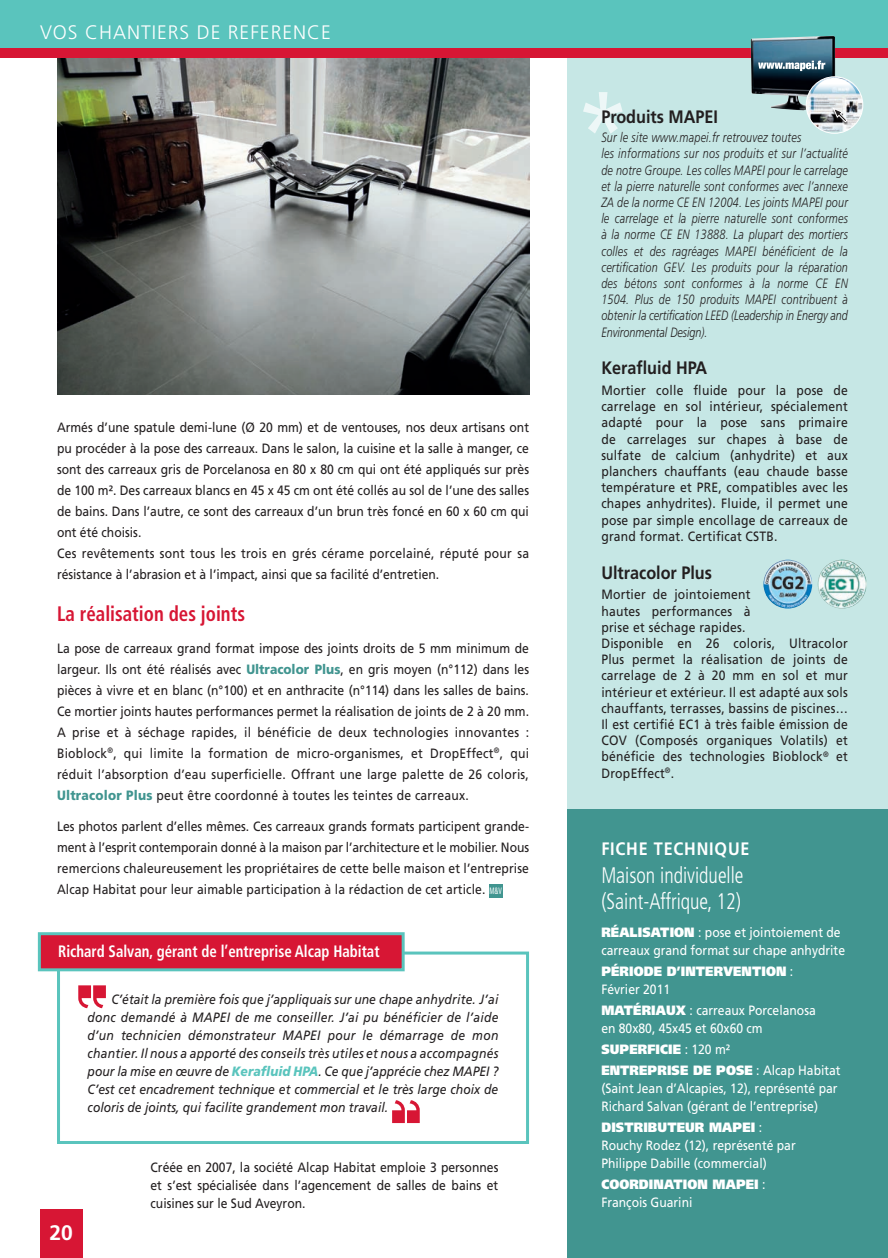
<style>
.page{position:relative;width:888px;height:1258px;background:#fff}
.page>*{position:absolute;margin:0;border:0;box-sizing:border-box;transform-origin:0 0}
.t1{font:300 condensed 22.5px/25.5px "Frutiger";color:#fff;scale:.9 1}
.t2{font:700 condensed 21px "Frutiger";color:#d71634;scale:.9 1}
.t3{font:700 21px "Frutiger";color:#fff}
.t4{font:300 19.5px "Frutiger";letter-spacing:.05em;color:#fff}
.t5{font:700 18px "Frutiger";color:#231f20;scale:.9 1}
.t6{font:700 18px "Frutiger";letter-spacing:.05em;color:#fff;scale:.9 1}
.t7{font:700 condensed 16.5px "Frutiger";color:#fff;scale:.9 1}
.t8{font:13.5px/16.2px "Frutiger";letter-spacing:.02em;color:#231f20;text-align:justify;scale:.9 1}
.t9{font:italic 300 13.5px/16.2px "Frutiger";letter-spacing:.02em;color:#231f20;scale:.8 1}
.t10{font:13.5px/21px "Frutiger";color:#231f20;scale:.9 1}
.t11{font:italic 13.5px/18px "Frutiger";color:#231f20;text-align:justify;scale:.9 1}
.t12{font:13.5px/18px "Frutiger";color:#fff;scale:.9 1}
.t13{font:900 13.5px/18px "Frutiger";letter-spacing:.01em;color:#fff;scale:.9 1}
.s1{font-weight:900;color:#419590}
.s2{font-stretch:condensed;font-size:9.3px;color:#fff}
.s3{font-weight:900;color:#5ac4bd}
.s4{font-weight:900}
.s5{font-weight:400}
</style>
<div class="page">
<img style="left:57px;top:58px;width:472px;height:336px">
<div style="left:567px;top:23px;width:321px;height:861px;background:#c6e7e5"></div>
<div style="left:567px;top:810px;width:321px;height:448px;background:#419590"></div>
<div style="left:0;top:0;width:888px;height:49px;background:#5ac4bd"></div>
<div style="left:0;top:49px;width:888px;height:9px;background:#d71634"></div>
<div style="left:40px;top:1209px;width:43px;height:49px;background:#d71634"></div>
<svg style="left:583px;top:92px;width:40px;height:41px"></svg>
<img style="left:763px;top:560px;width:49px;height:48px;border-radius:24px">
<img style="left:818px;top:560px;width:49px;height:48px;border-radius:24px">
<img style="left:751px;top:36px;width:84px;height:74px">
<svg style="left:758px;top:61px;width:67px;height:10px"></svg>
<img style="left:806px;top:77px;width:57px;height:54px">
<div style="left:806px;top:76px;width:57px;height:58px;border:1px solid #fff;border-radius:50%"></div>
<svg style="left:811px;top:78px;width:47px;height:46px"></svg>
<div style="left:831px;top:108px;width:17px;height:17px;background:#231f20;opacity:.75"></div>
<svg style="left:832px;top:107px;width:16px;height:16px"></svg>
<div style="left:489px;top:884px;width:13px;height:13px;background:#419590"></div>
<div style="left:57px;top:951px;width:472px;height:193px;border:3px solid #5ac4bd"></div>
<svg style="left:78px;top:985px;width:28px;height:23px"></svg>
<svg style="left:392px;top:1100px;width:28px;height:23px"></svg>
<div style="left:38px;top:932px;width:367px;height:39px;background:#d71634;border:3px solid #5ac4bd"></div>
<p class="t4" style="left:40px;top:22px;width:233px">VOS CHANTIERS DE REFERENCE</p>
<p class="t10" style="left:57px;top:417px;width:526px">Armés d’une spatule demi-lune (Ø 20 mm) et de ventouses, nos deux artisans ont pu procéder à la pose des carreaux. Dans le salon, la cuisine et la salle à manger, ce sont des carreaux gris de Porcelanosa en 80 x 80 cm qui ont été appliqués sur près de 100 m². Des carreaux blancs en 45 x 45 cm ont été collés au sol de l’une des salles de bains. Dans l’autre, ce sont des carreaux d’un brun très foncé en 60 x 60 cm qui ont été choisis.<br>Ces revêtements sont tous les trois en grés cérame porcelainé, réputé pour sa résistance à l’abrasion et à l’impact, ainsi que sa facilité d’entretien.</p>
<p class="t2" style="left:57px;top:601px;width:210px">La réalisation des joints</p>
<p class="t8" style="left:57px;top:637px;width:526px;line-height:21px">La pose de carreaux grand format impose des joints droits de 5 mm minimum de largeur. I ls ont été réalisés avec <span class="s1">Ultracolor Plus</span>, en gris moyen (n°112) dans les pièces à vivre et en blanc (n°100) et en anthracite (n°114) dans les salles de bains.<br>Ce mortier joints hautes performances permet la réalisation de joints de 2 à 20 mm.<br>A prise et à séchage rapides, il bénéficie de deux technologies innovantes :<br>Bioblock<sup>®</sup>, qui limite la formation de micro-organismes, et DropEffect<sup>®</sup>, qui réduit l’absorption d’eau superficielle. Offrant une large palette de 26 coloris, <span class="s1">Ultracolor Plus</span> peut être coordonné à toutes les teintes de carreaux.</p>
<p class="t8" style="left:57px;top:816px;width:526px;line-height:21px">Les photos parlent d’elles mêmes. Ces carreaux grands formats participent grande&shy;ment à l’esprit contemporain donné à la maison par l’architecture et le mobilier. Nous remercions chaleureusement les propriétaires de cette belle maison et l’entreprise Alcap Habitat pour leur aimable participation à la rédaction de cet article. <span class="s2">M&amp;V</span></p>
<p class="t7" style="left:58px;top:942px;width:359px">Richard Salvan, gérant de l’entreprise Alcap Habitat</p>
<p class="t11" style="left:88px;top:990px;width:458px;text-indent:24px">C’était la première fois que j’appliquais sur une chape anhydrite. J’ai donc demandé à MAPEI de me conseiller. J’ai pu bénéficier de l’aide d’un technicien démonstrateur MAPEI pour le démarrage de mon chantier. Il nous a apporté des conseils très utiles et nous a accompagnés pour la mise en œuvre de <span class="s3">Kerafluid HPA</span>. Ce que j’apprécie chez MAPEI ?<br>C’est cet encadrement technique et commercial et le très large choix de coloris de joints, qui facilite grandement mon travail.</p>
<p class="t3" style="left:50px;top:1220px;width:25px">20</p>
<p class="t8" style="left:151px;top:1158px;width:388px;line-height:18px">Créée en 2007, la société Alcap H abitat emploie 3 personnes et s’est spécialisée dans l’agencement de salles de bains et cuisines sur le Sud Aveyron.</p>
<p class="t5" style="left:601px;top:106px;width:131px">Produits MAPEI</p>
<p class="t9" style="left:601px;top:129px;width:310px">Sur le site www.mapei.fr retrouvez toutes<br>les informations sur nos produits et sur l’actualité de notre Groupe. Les colles MAPEI pour le carrelage et la pierre naturelle sont conformes avec l’annexe ZA de la norme CE EN 12004. Les joints MAPEI pour le carrelage et la pierre naturelle sont conformes à la norme CE EN 13888. La plupart des mortiers colles et des ragréages MAPEI bénéficient de la certification GEV. Les produits pour la réparation des bétons sont conformes à la norme CE EN 1504. Plus de 150 produits MAPEI contribuent à obtenir la certification LEED (Leadership in Energy and Environmental Design).</p>
<p class="t5" style="left:601px;top:357px;width:119px">Kerafluid HPA</p>
<p class="t8" style="left:601px;top:382px;width:276px">Mortier colle fluide pour la pose de carrelage en sol intérieur, spécialement adapté pour la pose sans primaire de carrelages sur chapes à base de sulfate de calcium (anhydrite) et aux planchers chauffants (eau chaude basse température et PRE, compatibles avec les chapes anhydrites). Fluide, il permet une pose par simple encollage de carreaux de grand format. Certificat CSTB.</p>
<p class="t5" style="left:601px;top:562px;width:125px">Ultracolor Plus</p>
<p class="t8" style="left:601px;top:587px;width:276px;text-align:left">Mortier de jointoiement<br>hautes performances à<br>prise et séchage rapides.<br>Disponible en 26 coloris, Ultracolor Plus permet la réalisation de joints de carrelage de 2 à 20 mm en sol et mur intérieur et extérieur. I l est adapté aux sols chauffants, terrasses, bassins de piscines… I l est certifié EC1 à très faible émission de COV (Composés organiques Volatils) et bénéficie des technologies Bioblock<sup>®</sup> et DropEffect<sup>®</sup>.</p>
<p class="t6" style="left:601px;top:838px;width:166px">FICHE TECHNIQUE</p>
<p class="t1" style="left:601px;top:863px;width:159px">Maison individuelle (Saint-Affrique, 12)</p>
<p class="t12" style="left:601px;top:923px;width:272px"><span class="s4">RÉALISATION</span> : pose et jointoiement de carreaux grand format sur chape anhydrite</p>
<p class="t13" style="left:601px;top:962px;width:215px">PÉRIODE D’INTERVENTION <span class="s5">:<br>Février 2011</span></p>
<p class="t12" style="left:601px;top:1001px;width:240px"><span class="s4">MATÉRIAUX</span> : carreaux Porcelanosa en 80x80, 45x45 et 60x60 cm</p>
<p class="t13" style="left:601px;top:1039px;width:267px;line-height:21px">SUPERFICIE <span class="s5">: 120 m²<br></span>ENTREPRISE DE POSE <span class="s5">: Alcap H abitat</span></p>
<p class="t12" style="left:601px;top:1079px;width:264px">(Saint Jean d’Alcapies, 12), représenté par<br>Richard Salvan (gérant de l’entreprise)</p>
<p class="t12" style="left:601px;top:1118px;width:218px"><span class="s4">DISTRIBUTEUR MAPEI</span> :<br>Rouchy Rodez (12), représenté par<br>Philippe Dabille (commercial)</p>
<p class="t13" style="left:601px;top:1175px;width:184px">COORDINATION MAPEI <span class="s5">:<br>François Guarini</span></p>
</div>
